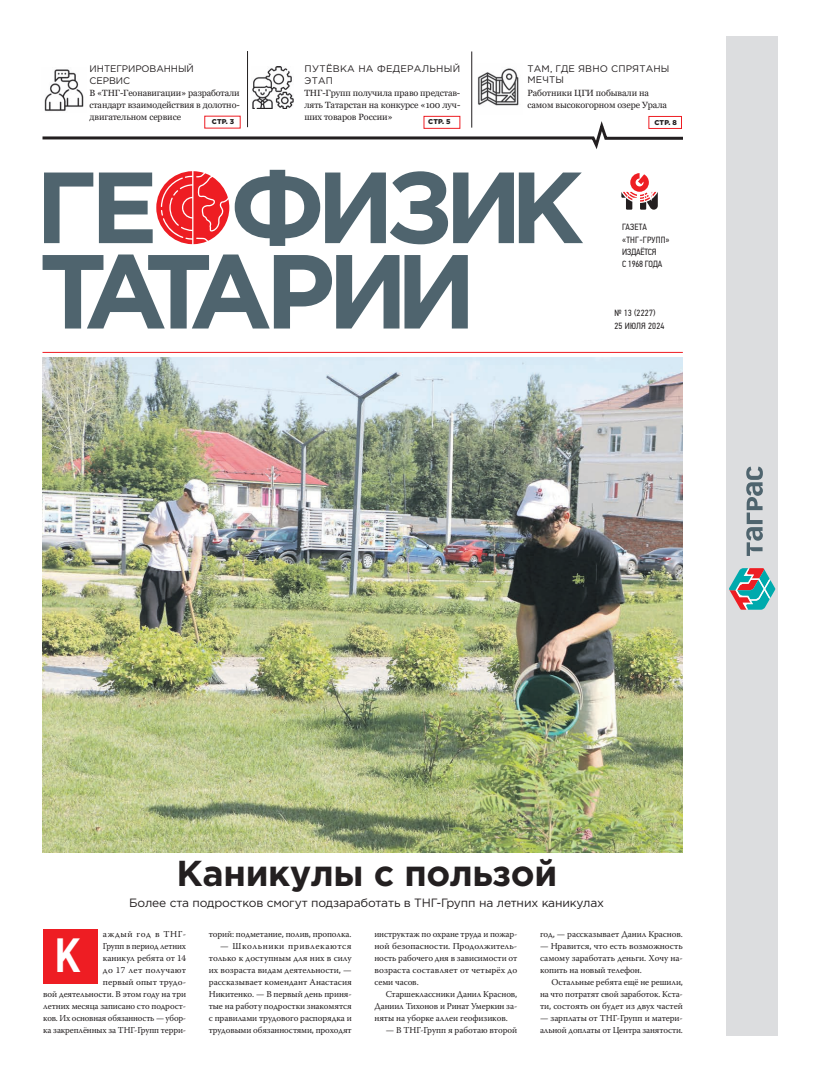
<style>
.page{position:relative;width:820px;height:1078px;background:#fff}
.page>*{position:absolute;margin:0;border:0;box-sizing:border-box;transform-origin:0 0}
.t1{font:700 48px "Gotham Pro";color:#fff;scale:.75 1}
.t2{font:700 36px "Gotham Pro";letter-spacing:-.01em;color:#231f20}
.t3{font:12px "Gotham Pro";letter-spacing:-.01em;color:#231f20}
.t4{font:9.5px/12px "Gotham Pro";letter-spacing:.015em;color:#231f20}
.t5{font:9.5px/12px "Gotham Pro";letter-spacing:-.01em;color:#231f20}
.t6{font:9px/12px "Warnock Pro";letter-spacing:-.01em;color:#231f20;text-align:justify}
.t7{font:9px/12px "Georgia";letter-spacing:-.01em;color:#231f20;text-align:justify}
.t8{font:9px/12.3px "PF Din Text Cond Pro";letter-spacing:-.02em;color:#231f20}
.t9{font:9px/12.3px "PF Din Text Cond Pro";letter-spacing:.02em;color:#231f20}
.t10{font:900 7px "Gotham Pro";letter-spacing:.02em;color:#231f20}
</style>
<div class="page">
<div style="left:726px;top:36px;width:51px;height:999px;background:#dcdddf"></div>
<svg style="left:746px;top:466px;width:16px;height:90px"></svg>
<svg style="left:729px;top:568px;width:46px;height:41px"></svg>
<svg style="left:621px;top:173px;width:36px;height:37px"></svg>
<hr style="left:42px;top:352px;width:640px;height:1px;background:#ee1d23">
<svg style="left:44px;top:172px;width:49px;height:71px"></svg>
<svg style="left:43px;top:254px;width:424px;height:74px"></svg>
<svg style="left:42px;top:116px;width:641px;height:33px"></svg>
<div style="left:648px;top:116px;width:33px;height:13px;border:1px solid #ee1d23"></div>
<div style="left:423px;top:116px;width:37px;height:13px;border:1px solid #ee1d23"></div>
<hr style="left:471px;top:51px;width:1px;height:77px;background:#231f20">
<svg style="left:99px;top:170px;width:484px;height:76px"></svg>
<hr style="left:247px;top:51px;width:1px;height:76px;background:#231f20">
<img style="left:44px;top:69px;width:40px;height:43px">
<div style="left:43px;top:929px;width:54px;height:54px;background:#ee1d23"></div>
<img style="left:252px;top:66px;width:42px;height:43px">
<img style="left:43px;top:357px;width:639px;height:495px">
<img style="left:477px;top:68px;width:42px;height:38px">
<p class="t5" style="left:90px;top:63px;width:106px">ИНТЕГРИРОВАННЫЙ<br>СЕРВИС</p>
<p class="t7" style="left:89px;top:87px;width:152px">В «ТНГ-Геонавигации» разработали стандарт взаимодействия в долотно&shy;двигательном сервисе</p>
<p class="t4" style="left:304px;top:63px;width:157px">ПУТЁВКА НА ФЕДЕРАЛЬНЫЙ<br>ЭТАП</p>
<p class="t7" style="left:304px;top:87px;width:157px">ТНГ-Групп получила право представ&shy;лять Татарстан на конкурсе «100 луч&shy;ших товаров России»</p>
<p class="t4" style="left:527px;top:63px;width:143px;line-height:11px">ТАМ, ГДЕ ЯВНО СПРЯТАНЫ<br>МЕЧТЫ</p>
<p class="t7" style="left:527px;top:87px;width:141px">Работники ЦГИ побывали на самом высокогорном озере Урала</p>
<p class="t10" style="left:212px;top:118px;width:24px">СТР. 3</p>
<p class="t10" style="left:428px;top:118px;width:24px">СТР. 5</p>
<p class="t10" style="left:654px;top:118px;width:24px">СТР. 8</p>
<p class="t8" style="left:622px;top:221px;width:49px">ГАЗЕТА «ТНГ-ГРУПП»<br>ИЗДАЁТСЯ<br>С 1968 ГОДА</p>
<p class="t9" style="left:614px;top:307px;width:52px">№ 13 (2227)<br>25 ИЮЛЯ 2024</p>
<h2 class="t2" style="left:176px;top:852px;width:382px">Каникулы с пользой</h2>
<h3 class="t3" style="left:129px;top:895px;width:476px">Более ста подростков смогут подзаработать в ТНГ-Групп на летних каникулах</h3>
<p class="t6" style="left:43px;top:927px;width:144px;text-align:right">аждый год в ТНГ-<br>Групп в период летних<br>каникул ребята от 14<br>до 17 лет получают<br>первый опыт трудо-<br>вой деятельности. В этом году на три летних месяца записано сто подрост&shy;ков. Их основная обязанность — убор&shy;ка закреплённых за ТНГ-Групп терри-</p>
<p class="t6" style="left:209px;top:927px;width:144px">торий: подметание, полив, прополка.</p>
<p class="t6" style="left:209px;top:939px;width:144px;text-indent:11px">— Школьники привлекаются только к доступным для них в силу их возраста видам деятельности, — рассказывает комендант Анастасия Никитенко. — В первый день приня&shy;тые на работу подростки знакомятся с правилами трудового распорядка и трудовыми обязанностями, проходят</p>
<p class="t6" style="left:374px;top:927px;width:144px">инструктаж по охране труда и пожар&shy;ной безопасности. Продолжитель&shy;ность рабочего дня в зависимости от возраста составляет от четырёх до семи часов.</p>
<h1 class="t1" style="left:55px;top:926px;width:37px">К</h1>
<p class="t6" style="left:374px;top:987px;width:144px;text-indent:11px">Старшеклассники Данил Краснов, Даниил Тихонов и Ринат Умеркин за&shy;няты на уборке аллеи геофизиков.</p>
<p class="t6" style="left:385px;top:1023px;width:133px">— В ТНГ-Групп я работаю второй</p>
<p class="t6" style="left:539px;top:927px;width:144px">год, — рассказывает Данил Краснов.</p>
<p class="t6" style="left:539px;top:939px;width:144px">— Нравится, что есть возможность самому заработать деньги. Хочу на&shy;копить на новый телефон.</p>
<p class="t6" style="left:539px;top:975px;width:144px;text-indent:11px">Остальные ребята ещё не решили, на что потратят свой заработок. Кста&shy;ти, состоять он будет из двух частей</p>
<p class="t6" style="left:539px;top:1011px;width:144px">— зарплаты от ТНГ-Групп и матери&shy;альной доплаты от Центра занятости.</p>
</div>
